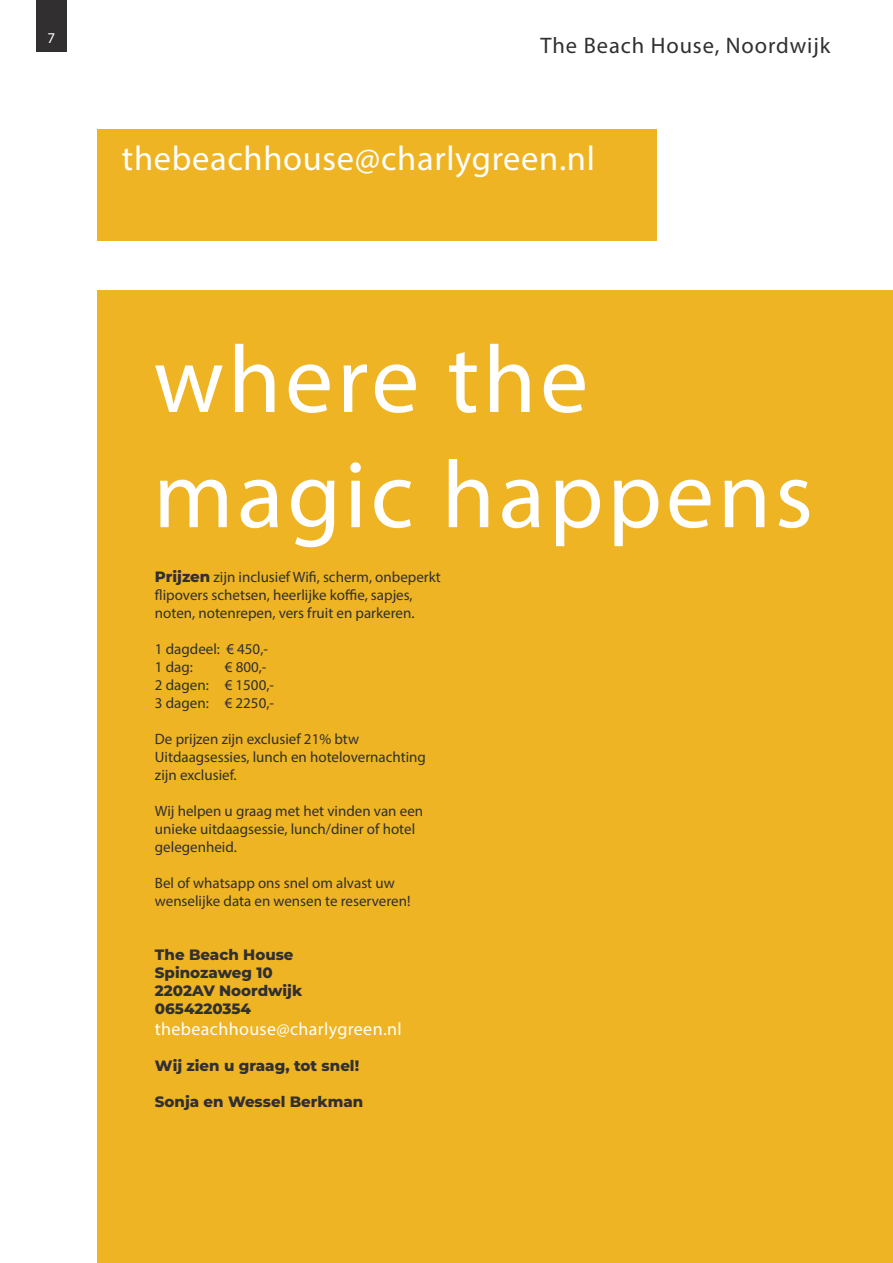
<style>
.page{position:relative;width:893px;height:1263px;background:#fff}
.page>*{position:absolute;margin:0;border:0;box-sizing:border-box;transform-origin:0 0}
.Left{font:96px "Myriad Pro";letter-spacing:.04em;color:#fff}
.Left_Justify{font:34.5px "Myriad Pro";letter-spacing:.02em;color:#fff}
.t1{font:22.5px "Myriad Pro";letter-spacing:.04em;color:#312f30}
.Left_Justify-2{font:18px "Myriad Pro";letter-spacing:.02em;color:#fff}
.Left_Justify-3{font:15px/18px "Myriad Pro";color:#312f30}
.Left_Justify-4{font:800 15px "Montserrat";color:#312f30}
.t2{font:15px "Myriad Pro";color:#fff}
.s1{font-family:"Montserrat";font-weight:800}
</style>
<div class="page">
<div style="left:98px;top:290px;width:795px;height:973px;background:#eeb423"></div>
<div style="left:98px;top:130px;width:559px;height:111px;background:#eeb423"></div>
<div style="left:36px;top:0;width:30px;height:52px;background:#312f30"></div>
<p class="t2" style="left:47px;top:28px;width:9px">7</p>
<h3 class="t1" style="left:540px;top:32px;width:291px">The Beach House, Noordwijk</h3>
<p class="Left_Justify" style="left:122px;top:137px;width:474px">thebeachhouse@charlygreen.nl</p>
<p class="Left" style="left:153px;top:321px;width:436px">where the</p>
<p class="Left" style="left:153px;top:436px;width:661px">magic happens</p>
<p class="Left_Justify-3" style="left:155px;top:567px;width:287px"><span class="s1">Prijzen</span> zijn inclusief Wifi, scherm, onbeperkt flipovers schetsen, heerlijke koffie, sapjes, noten, notenrepen, vers fruit en parkeren.</p>
<p class="Left_Justify-3" style="left:155px;top:639px;width:115px">1 dagdeel: € 450,-</p>
<p class="Left_Justify-3" style="left:155px;top:657px;width:40px">1 dag:</p>
<p class="Left_Justify-3" style="left:225px;top:657px;width:43px">€ 800,-</p>
<p class="Left_Justify-3" style="left:155px;top:675px;width:121px">2 dagen: € 1500,-</p>
<p class="Left_Justify-3" style="left:155px;top:693px;width:121px">3 dagen: € 2250,-</p>
<p class="Left_Justify-3" style="left:155px;top:729px;width:206px">De prijzen zijn exclusief 21% btw</p>
<p class="Left_Justify-3" style="left:155px;top:747px;width:273px">Uitdaagsessies, lunch en hotelovernachting zijn exclusief.</p>
<p class="Left_Justify-3" style="left:155px;top:801px;width:270px">Wij helpen u graag met het vinden van een</p>
<p class="Left_Justify-3" style="left:155px;top:819px;width:262px">unieke uitdaagsessie, lunch/diner of hotel gelegenheid.</p>
<p class="Left_Justify-3" style="left:155px;top:873px;width:257px">Bel of whatsapp ons snel om alvast uw wenselijke data en wensen te reserveren!</p>
<p class="Left_Justify-4" style="left:155px;top:943px;width:140px">The Beach House</p>
<p class="Left_Justify-4" style="left:155px;top:961px;width:119px">Spinozaweg 10</p>
<p class="Left_Justify-4" style="left:155px;top:979px;width:149px">2202AV Noordwijk</p>
<p class="Left_Justify-4" style="left:155px;top:997px;width:98px">0654220354</p>
<p class="Left_Justify-2" style="left:155px;top:1018px;width:248px">thebeachhouse@charlygreen.nl</p>
<p class="Left_Justify-4" style="left:155px;top:1055px;width:206px">Wij zien u graag, tot snel!</p>
<p class="Left_Justify-4" style="left:155px;top:1091px;width:210px">Sonja en Wessel Berkman</p>
</div>
